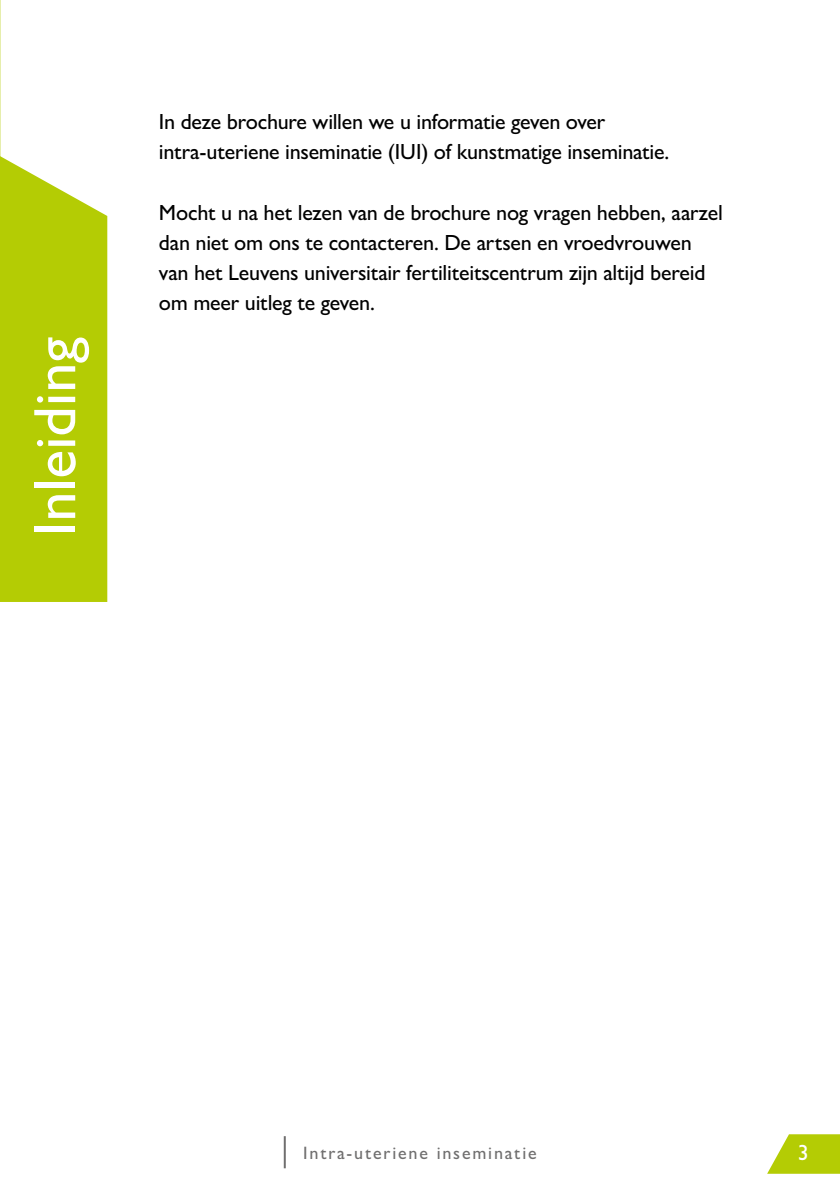
<style>
.page{position:relative;width:840px;height:1191px;background:#fff}
.page>*{position:absolute;margin:0;border:0;box-sizing:border-box;transform-origin:0 0}
.t1{font:500 60px "Gill Sans Nova";color:#fff}
.t2{font:500 22px/30px "Gill Sans Nova";letter-spacing:-.01em;color:#000}
.t3{font:500 22px "Gill Sans Nova";color:#fff}
.t4{font:500 18px "Gill Sans Nova";letter-spacing:.1em;color:#706f6f}
</style>
<div class="page">
<svg style="left:767px;top:1134px;width:72px;height:39px"></svg>
<hr style="left:283px;top:1136px;width:2px;height:32px;background:#706f6f">
<svg style="left:0;top:0;width:1px;height:156px"></svg>
<div style="left:0;top:156px;width:107px;height:446px;background:#b4cc04"></div>
<h1 class="t1" style="left:18px;top:536px;width:201px;rotate:-90deg">Inleiding</h1>
<p class="t2" style="left:159px;top:107px;width:511px">In deze brochure willen we u informatie geven over intra-uteriene inseminatie (IUI) of kunstmatige inseminatie.</p>
<p class="t2" style="left:159px;top:197px;width:565px">Mocht u na het lezen van de brochure nog vragen hebben, aarzel dan niet om ons te contacteren. De artsen en vroedvrouwen van het Leuvens universitair fertiliteitscentrum zijn altijd bereid om meer uitleg te geven.</p>
<p class="t4" style="left:303px;top:1141px;width:235px">Intra-uteriene inseminatie</p>
<p class="t3" style="left:797px;top:1138px;width:12px">3</p>
</div>
